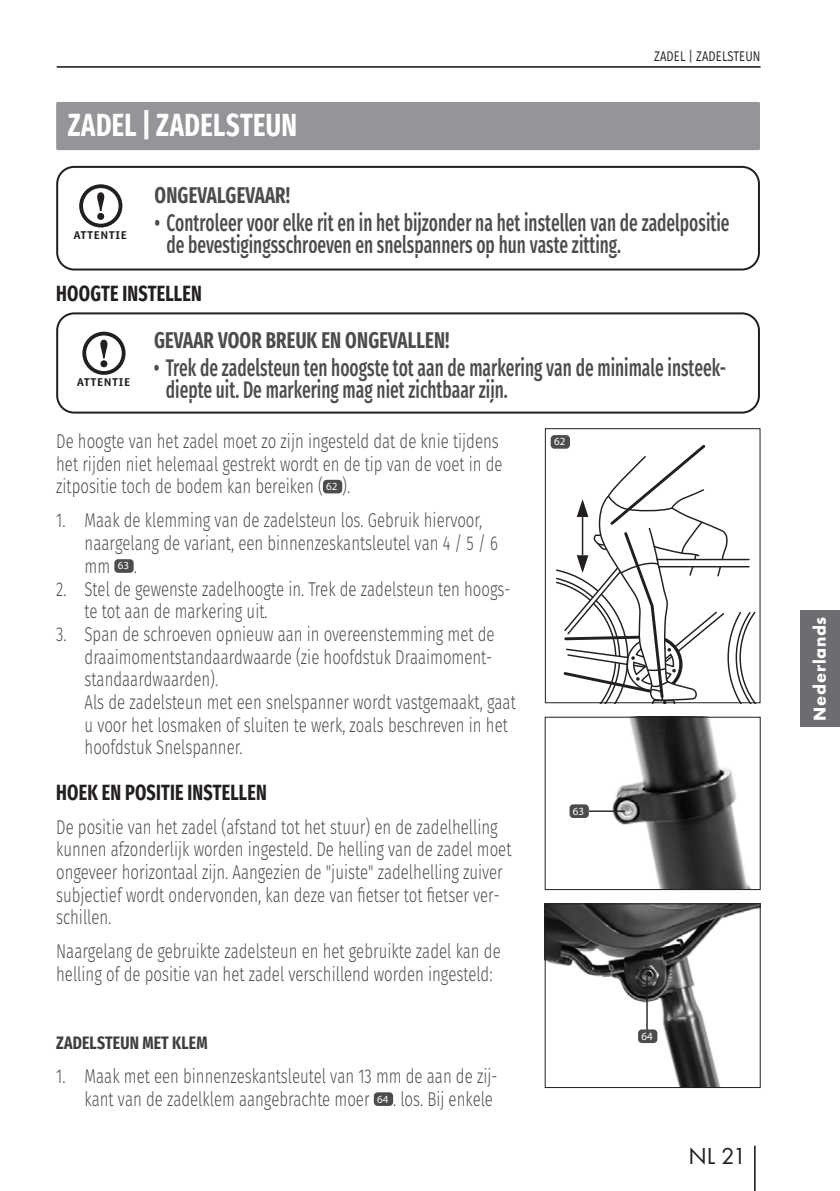
<style>
.page{position:relative;width:840px;height:1191px;background:#fff}
.page>*{position:absolute;margin:0;border:0;box-sizing:border-box;transform-origin:0 0}
.N_Überschrift__H1{font:700 32px "Fira Sans Condensed";letter-spacing:.015em;color:#fff;scale:.85 1}
.N_Warnhinweise_Text{font:500 24px/22px "Fira Sans Condensed";color:#4b4c4d;scale:.75 1}
.t1{font:24px "Futura TOT Boo";color:#231f20}
.N_Warnhinweise_Überschrift{font:700 22.8px "Fira Sans Condensed";letter-spacing:.01em;color:#4b4c4d;scale:.84 1}
.N_Überschrift__H3{font:700 22px "Fira Sans Condensed";letter-spacing:.01em;color:#231f20;scale:.85 1}
.N_Text_Aufzählung{font:300 20px/22.6px "Fira Sans";color:#4b4c4d;scale:.75 1}
.N_Text{font:300 20px/22.6px "Fira Sans";color:#4b4c4d;scale:.75 1}
.N_Überschrift__H4{font:700 18px "Fira Sans Condensed";letter-spacing:.01em;color:#3e3e3f;scale:.9 1}
.t2{font:700 18px "Futura TOT";letter-spacing:.04em;color:#fff}
.N_Kolumne_RE{font:14px "Fira Sans";letter-spacing:.01em;color:#231f20;scale:.8 1}
.t3{font:700 11.4px "Officina Sans Std";letter-spacing:.06em;color:#231f20;scale:1.1 1}
.Box_Bezifferung_Nr{font:11px "Myriad Pro";color:#fff}
</style>
<div class="page">
<hr style="left:57px;top:66px;width:703px;height:2px;background:#231f20">
<div style="left:799px;top:610px;width:40px;height:116px;background:#6c6d70"></div>
<hr style="left:753px;top:1145px;width:2px;height:46px;background:#231f20">
<div style="left:56px;top:102px;width:703px;height:48px;background:#939598"></div>
<div style="left:324px;top:481px;width:17px;height:11px;background:#4b4c4d;border-radius:3px"></div>
<div style="left:323px;top:480px;width:19px;height:13px;border:2px solid #4b4c4d;border-radius:3px"></div>
<div style="left:115px;top:560px;width:18px;height:12px;background:#4b4c4d;border-radius:3px"></div>
<div style="left:114px;top:559px;width:20px;height:14px;border:2px solid #4b4c4d;border-radius:3px"></div>
<div style="left:374px;top:1093px;width:18px;height:12px;background:#4b4c4d;border-radius:3px"></div>
<div style="left:373px;top:1092px;width:20px;height:14px;border:2px solid #4b4c4d;border-radius:3px"></div>
<div style="left:56px;top:312px;width:703px;height:101px;border:2px solid #231f20;border-radius:17px"></div>
<svg style="left:84px;top:333px;width:40px;height:40px"></svg>
<div style="left:82px;top:332px;width:43px;height:43px;border:4px solid #231f20;border-radius:50%"></div>
<svg style="left:100px;top:340px;width:7px;height:27px"></svg>
<div style="left:56px;top:166px;width:703px;height:104px;border:2px solid #231f20;border-radius:17px"></div>
<div style="left:79px;top:184px;width:43px;height:43px;border:4px solid #231f20;border-radius:50%"></div>
<svg style="left:97px;top:192px;width:7px;height:28px"></svg>
<svg style="left:556px;top:442px;width:200px;height:259px"></svg>
<div style="left:544px;top:428px;width:216px;height:275px;border:1px solid #231f20"></div>
<div style="left:551px;top:436px;width:17px;height:12px;background:#4b4c4d;border-radius:3px"></div>
<div style="left:550px;top:435px;width:19px;height:14px;border:2px solid #4b4c4d;border-radius:3px"></div>
<img style="left:546px;top:905px;width:212px;height:180px">
<div style="left:544px;top:903px;width:216px;height:184px;border:1px solid #231f20"></div>
<hr style="left:646px;top:976px;width:1px;height:55px;background:#231f20">
<div style="left:638px;top:1030px;width:18px;height:12px;background:#4b4c4d;border-radius:3px"></div>
<div style="left:637px;top:1029px;width:20px;height:14px;border:2px solid #4b4c4d;border-radius:3px"></div>
<img style="left:587px;top:719px;width:164px;height:169px">
<div style="left:544px;top:717px;width:216px;height:173px;border:1px solid #231f20"></div>
<hr style="left:588px;top:810px;width:36px;height:2px;background:#231f20">
<div style="left:570px;top:805px;width:17px;height:12px;background:#4b4c4d;border-radius:3px"></div>
<div style="left:569px;top:804px;width:19px;height:14px;border:2px solid #4b4c4d;border-radius:3px"></div>
<p class="N_Überschrift__H1" style="left:68px;top:95px;width:271px">ZADEL | ZADELSTEUN</p>
<p class="N_Kolumne_RE" style="left:653px;top:46px;width:134px">ZADEL | ZADELSTEUN</p>
<p class="t3" style="left:73px;top:228px;width:50px">ATTENTIE</p>
<p class="N_Warnhinweise_Überschrift" style="left:154px;top:175px;width:163px">ONGEVALGEVAAR!</p>
<p class="N_Warnhinweise_Text" style="left:166px;top:209px;width:751px;text-indent:-12px">• Controleer voor elke rit en in het bijzonder na het instellen van de zadelpositie de bevestigingsschroeven en snelspanners op hun vaste zitting.</p>
<p class="N_Überschrift__H3" style="left:56px;top:273px;width:173px">HOOGTE INSTELLEN</p>
<p class="t3" style="left:77px;top:375px;width:50px">ATTENTIE</p>
<p class="N_Warnhinweise_Überschrift" style="left:154px;top:319px;width:353px">GEVAAR VOOR BREUK EN ONGEVALLEN!</p>
<p class="N_Warnhinweise_Text" style="left:166px;top:354px;width:748px;text-indent:-12px">• Trek de zadelsteun ten hoogste tot aan de markering van de minimale insteek&shy;diepte uit. De markering mag niet zichtbaar zijn.</p>
<p class="N_Text" style="left:56px;top:430px;width:596px">De hoogte van het zadel moet zo zijn ingesteld dat de knie tijdens het rijden niet helemaal gestrekt wordt en de tip van de voet in de zitpositie toch de bodem kan bereiken (</p>
<p class="Box_Bezifferung_Nr" style="left:326px;top:479px;width:13px">62</p>
<p class="N_Text" style="left:342px;top:475px;width:12px">).</p>
<p class="N_Text_Aufzählung" style="left:84px;top:509px;width:552px;text-indent:-28px">1. Maak de klemming van de zadelsteun los. Gebruik hiervoor, naargelang de variant, een binnenzeskantsleutel van 4 / 5 / 6 mm</p>
<p class="Box_Bezifferung_Nr" style="left:118px;top:559px;width:13px">63</p>
<p class="N_Text_Aufzählung" style="left:134px;top:554px;width:6px">.</p>
<p class="N_Text_Aufzählung" style="left:84px;top:577px;width:569px;text-indent:-28px">2. Stel de gewenste zadelhoogte in. Trek de zadelsteun ten hoogs&shy;te tot aan de markering uit.</p>
<p class="N_Text_Aufzählung" style="left:84px;top:622px;width:548px;text-indent:-28px">3. Span de schroeven opnieuw aan in overeenstemming met de draaimomentstandaardwaarde (zie hoofdstuk Draaimoment&shy;standaardwaarden).</p>
<p class="N_Text_Aufzählung" style="left:84px;top:690px;width:576px">Als de zadelsteun met een snelspanner wordt vastgemaakt, gaat u voor het losmaken of sluiten te werk, zoals beschreven in het hoofdstuk Snelspanner.</p>
<p class="N_Überschrift__H3" style="left:56px;top:772px;width:249px">HOEK EN POSITIE INSTELLEN</p>
<p class="N_Text" style="left:56px;top:815px;width:608px">De positie van het zadel (afstand tot het stuur) en de zadelhelling kunnen afzonderlijk worden ingesteld. De helling van de zadel moet ongeveer horizontaal zijn. Aangezien de "juiste" zadelhelling zuiver subjectief wordt ondervonden, kan deze van fietser tot fietser ver&shy;schillen.</p>
<p class="N_Text" style="left:56px;top:940px;width:594px">Naargelang de gebruikte zadelsteun en het gebruikte zadel kan de helling of de positie van het zadel verschillend worden ingesteld:</p>
<p class="N_Überschrift__H4" style="left:56px;top:1026px;width:169px">ZADELSTEUN MET KLEM</p>
<p class="N_Text_Aufzählung" style="left:84px;top:1064px;width:551px;text-indent:-28px">1. Maak met een binnenzeskantsleutel van 13 mm de aan de zij&shy;kant van de zadelklem aangebrachte moer</p>
<p class="Box_Bezifferung_Nr" style="left:377px;top:1092px;width:13px">64</p>
<p class="N_Text_Aufzählung" style="left:393px;top:1087px;width:134px">. los. Bij enkele</p>
<p class="Box_Bezifferung_Nr" style="left:553px;top:435px;width:13px">62</p>
<p class="Box_Bezifferung_Nr" style="left:572px;top:804px;width:13px">63</p>
<p class="Box_Bezifferung_Nr" style="left:641px;top:1029px;width:13px">64</p>
<p class="t1" style="left:688px;top:1141px;width:59px">NL 21</p>
<p class="t2" style="left:808px;top:720px;width:105px;rotate:-90deg">Nederlands</p>
</div>
